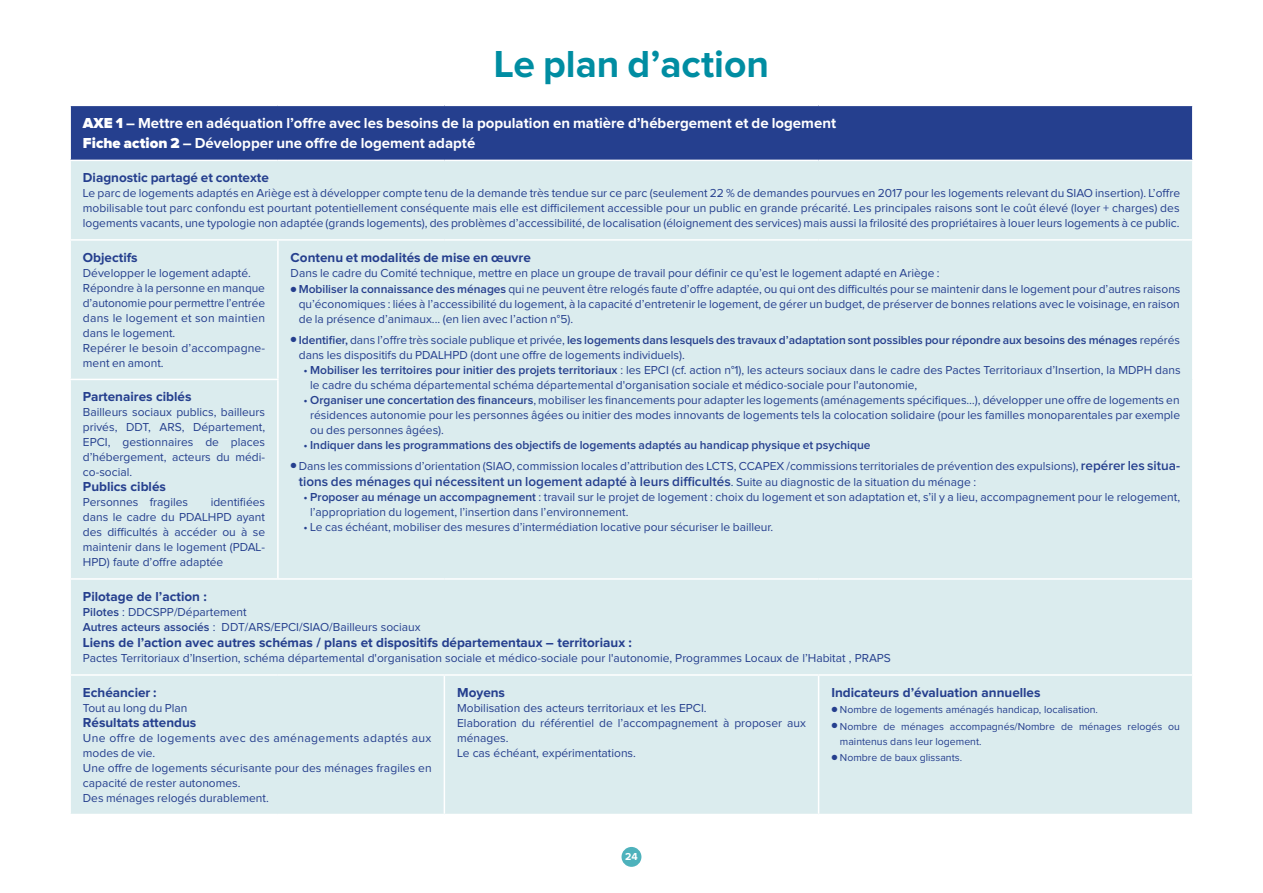
<style>
.page{position:relative;width:1263px;height:893px;background:#fff}
.page>*{position:absolute;margin:0;border:0;box-sizing:border-box;transform-origin:0 0}
.t1{font:700 39px "Proxima Nova";color:#008da2}
.t2{font:700 15px/19.5px "Proxima Nova";color:#fff}
.t3{font:700 13.5px "Proxima Nova";color:#253f8e}
.t4{font:600 13.5px "Proxima Nova";color:#253f8e}
.t5{font:12px/15px "Proxima Nova";color:#253f8e}
.t6{font:10.5px/16.5px "Proxima Nova";color:#253f8e}
.t7{font:700 10.5px "Proxima Nova";color:#fff}
.s1{font-weight:900}
.s2{font-weight:600}
.s3{font-weight:600;font-size:13.5px}
.s4{font-weight:400;font-size:12px}
</style>
<div class="page">
<div style="left:621px;top:847px;width:20px;height:20px;background:#4eb2bc;border-radius:50%"></div>
<div style="left:70px;top:105px;width:1123px;height:55px;background:#253f8e"></div>
<div style="left:71px;top:161px;width:1121px;height:653px;background:#dbecee"></div>
<div style="left:71px;top:241px;width:1121px;height:433px;background:#dbecee"></div>
<hr style="left:69px;top:105px;width:209px;height:1px;background:#fff">
<hr style="left:69px;top:106px;width:2px;height:54px;background:#fff">
<hr style="left:278px;top:105px;width:166px;height:1px;background:#fff">
<hr style="left:444px;top:105px;width:375px;height:1px;background:#fff">
<hr style="left:819px;top:105px;width:374px;height:1px;background:#fff">
<hr style="left:1192px;top:106px;width:1px;height:54px;background:#fff">
<hr style="left:69px;top:239px;width:209px;height:2px;background:#fff">
<hr style="left:278px;top:239px;width:166px;height:2px;background:#fff">
<hr style="left:277px;top:241px;width:2px;height:138px;background:#fff">
<hr style="left:444px;top:239px;width:375px;height:2px;background:#fff">
<hr style="left:819px;top:239px;width:374px;height:2px;background:#fff">
<hr style="left:69px;top:379px;width:210px;height:1px;background:#fff">
<hr style="left:277px;top:380px;width:2px;height:198px;background:#fff">
<hr style="left:69px;top:578px;width:209px;height:2px;background:#fff">
<hr style="left:278px;top:578px;width:166px;height:2px;background:#fff">
<hr style="left:444px;top:578px;width:375px;height:2px;background:#fff">
<hr style="left:819px;top:578px;width:374px;height:2px;background:#fff">
<hr style="left:69px;top:674px;width:209px;height:2px;background:#fff">
<hr style="left:278px;top:674px;width:166px;height:2px;background:#fff">
<hr style="left:444px;top:674px;width:375px;height:2px;background:#fff">
<hr style="left:444px;top:676px;width:1px;height:138px;background:#fff">
<hr style="left:819px;top:674px;width:374px;height:2px;background:#fff">
<hr style="left:818px;top:676px;width:1px;height:138px;background:#fff">
<svg style="left:291px;top:286px;width:5px;height:6px"></svg>
<svg style="left:291px;top:337px;width:5px;height:5px"></svg>
<svg style="left:291px;top:463px;width:5px;height:5px"></svg>
<svg style="left:832px;top:706px;width:5px;height:6px"></svg>
<svg style="left:832px;top:723px;width:5px;height:5px"></svg>
<svg style="left:832px;top:754px;width:5px;height:6px"></svg>
<h1 class="t1" style="left:494px;top:46px;width:277px">Le plan d’action</h1>
<p class="t2" style="left:83px;top:114px;width:755px"><span class="s1">AXE 1</span> – Mettre en adéquation l’offre avec les besoins de la population en matière d’hébergement et de logement<br><span class="s1">Fiche action 2</span> – Développer une offre de logement adapté</p>
<p class="t3" style="left:83px;top:171px;width:187px">Diagnostic partagé et contexte</p>
<p class="t5" style="left:83px;top:186px;width:1099px;text-align:justify">Le parc de logements adaptés en Ariège est à développer compte tenu de la demande très tendue sur ce parc (seulement 22 % de demandes pourvues en 2017 pour les logements relevant du SIAO insertion). L’offre mobilisable tout parc confondu est pourtant potentiellement conséquente mais elle est difficilement accessible pour un public en grande précarité. Les principales raisons sont le coût élevé (loyer + charges) des logements vacants, une typologie non adaptée (grands logements), des problèmes d’accessibilité, de localisation (éloignement des services) mais aussi la frilosité des propriétaires à louer leurs logements à ce public.</p>
<p class="t3" style="left:83px;top:251px;width:56px">Objectifs</p>
<p class="t5" style="left:83px;top:266px;width:184px">Développer le logement adapté.<br>Répondre à la personne en manque d’autonomie pour permettre l’entrée dans le logement et son maintien dans le logement.<br>Repérer le besoin d’accompagne&shy;ment en amont.</p>
<p class="t3" style="left:291px;top:251px;width:242px">Contenu et modalités de mise en œuvre</p>
<p class="t5" style="left:299px;top:265px;width:883px;line-height:16.5px;text-indent:-8px">Dans le cadre du Comité technique, mettre en place un groupe de travail pour définir ce qu’est le logement adapté en Ariège :<br><span class="s2">Mobiliser la connaissance des ménages</span> qui ne peuvent être relogés faute d’offre adaptée, ou qui ont des difficultés pour se maintenir dans le logement pour d’autres raisons</p>
<p class="t5" style="left:299px;top:297px;width:882px">qu’économiques : liées à l’accessibilité du logement, à la capacité d’entretenir le logement, de gérer un budget, de préserver de bonnes relations avec le voisinage, en raison de la présence d’animaux... (en lien avec l’action n°5).</p>
<p class="t5" style="left:299px;top:333px;width:883px"><span class="s2">Identifier,</span> dans l’offre très sociale publique et privée, <span class="s2">les logements dans lesquels des travaux d’adaptation sont possibles pour répondre aux besoins des ménages</span> repérés dans les dispositifs du PDALHPD (dont une offre de logements individuels).</p>
<p class="t5" style="left:310px;top:363px;width:872px;text-indent:-7px">• <span class="s2">Mobiliser les territoires pour initier des projets territoriaux</span> : les EPCI (cf. action n°1), les acteurs sociaux dans le cadre des Pactes Territoriaux d’Insertion, la MDPH dans le cadre du schéma départemental schéma départemental d'organisation sociale et médico-sociale pour l'autonomie,</p>
<p class="t5" style="left:310px;top:393px;width:871px;text-align:justify;text-indent:-7px">• <span class="s2">Organiser une concertation des financeurs</span>, mobiliser les financements pour adapter les logements (aménagements spécifiques…), développer une offre de logements en résidences autonomie pour les personnes âgées ou initier des modes innovants de logements tels la colocation solidaire (pour les familles monoparentales par exemple ou des personnes âgées).</p>
<p class="t5" style="left:299px;top:435px;width:883px;line-height:20.7px;text-indent:5px">• <span class="s2">Indiquer dans les programmations des objectifs de logements adaptés au handicap physique et psychique<br></span>Dans les commissions d’orientation (SIAO, commission locales d’attribution des LCTS, CCAPEX /commissions territoriales de prévention des expulsions), <span class="s3">repérer les situa-</span></p>
<p class="t4" style="left:299px;top:475px;width:679px">tions des ménages qui nécessitent un logement adapté à leurs difficultés<span class="s4">. Suite au diagnostic de la situation du ménage :</span></p>
<p class="t5" style="left:310px;top:490px;width:871px;text-indent:-7px">• <span class="s2">Proposer au ménage un accompagnement</span> : travail sur le projet de logement : choix du logement et son adaptation et, s’il y a lieu, accompagnement pour le relogement, l’appropriation du logement, l’insertion dans l’environnement.</p>
<p class="t5" style="left:303px;top:520px;width:471px">• Le cas échéant, mobiliser des mesures d’intermédiation locative pour sécuriser le bailleur.</p>
<p class="t3" style="left:83px;top:390px;width:110px">Partenaires ciblés</p>
<p class="t5" style="left:83px;top:405px;width:184px;text-align:justify">Bailleurs sociaux publics, bailleurs privés, DDT, ARS, Département, EPCI, gestionnaires de places d’hébergement, acteurs du médi&shy;co-social.</p>
<p class="t3" style="left:83px;top:480px;width:85px">Publics ciblés</p>
<p class="t5" style="left:83px;top:495px;width:107px">Personnes fragiles</p>
<p class="t5" style="left:83px;top:495px;width:184px;text-align:justify;text-indent:128px">identifiées dans le cadre du PDALHPD ayant des difficultés à accéder ou à se maintenir dans le logement (PDAL-HPD) faute d’offre adaptée</p>
<p class="t3" style="left:83px;top:590px;width:125px">Pilotage de l’action :</p>
<p class="t5" style="left:83px;top:605px;width:339px"><span class="s2">Pilotes</span> : DDCSPP/Département<br><span class="s2">Autres acteurs associés</span> : DDT/ARS/EPCI/SIAO/Bailleurs sociaux</p>
<p class="t3" style="left:83px;top:637px;width:550px">Liens de l’action avec autres schémas / plans et dispositifs départementaux – territoriaux :</p>
<p class="t5" style="left:83px;top:651px;width:809px">Pactes Territoriaux d’Insertion, schéma départemental d'organisation sociale et médico-sociale pour l'autonomie, Programmes Locaux de l’Habitat , PRAPS</p>
<p class="t3" style="left:83px;top:686px;width:75px">Echéancier :</p>
<p class="t5" style="left:83px;top:701px;width:106px">Tout au long du Plan</p>
<p class="t3" style="left:83px;top:716px;width:115px">Résultats attendus</p>
<p class="t5" style="left:83px;top:731px;width:350px">Une offre de logements avec des aménagements adaptés aux modes de vie.<br>Une offre de logements sécurisante pour des ménages fragiles en capacité de rester autonomes.<br>Des ménages relogés durablement.</p>
<p class="t3" style="left:831px;top:686px;width:211px">Indicateurs d’évaluation annuelles</p>
<p class="t6" style="left:840px;top:702px;width:342px">Nombre de logements aménagés handicap, localisation.<br>Nombre de ménages accompagnés/Nombre de ménages relogés ou</p>
<p class="t6" style="left:840px;top:733px;width:143px">maintenus dans leur logement.<br>Nombre de baux glissants.</p>
<p class="t3" style="left:457px;top:686px;width:49px">Moyens</p>
<p class="t5" style="left:457px;top:701px;width:350px">Mobilisation des acteurs territoriaux et les EPCI.<br>Elaboration du référentiel de l’accompagnement à proposer aux ménages.<br>Le cas échéant, expérimentations.</p>
<p class="t7" style="left:625px;top:852px;width:14px">24</p>
</div>
